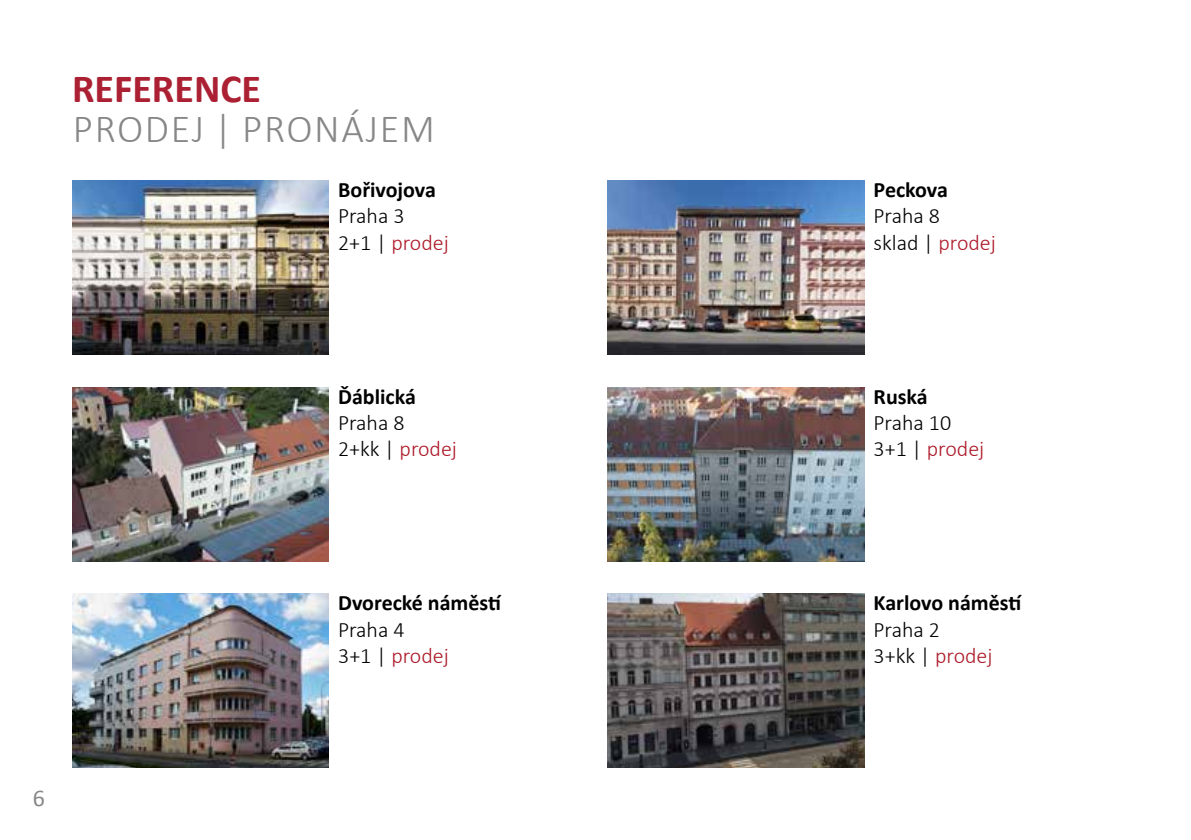
<style>
.page{position:relative;width:1191px;height:840px;background:#fff}
.page>*{position:absolute;margin:0;border:0;box-sizing:border-box;transform-origin:0 0}
.t1{font:300 40px "Calibri";letter-spacing:.04em;color:#878787}
.t2{font:700 40px "Calibri";color:#ab2032}
.t3{font:24px "Calibri";color:#878787}
.t4{font:300 22px/26.4px "Calibri";color:#000}
.t5{font:700 22px "Calibri";color:#000}
.s1{color:#ac1928}
</style>
<div class="page">
<img style="left:607px;top:180px;width:257px;height:174px">
<img style="left:72px;top:180px;width:257px;height:174px">
<img style="left:607px;top:387px;width:257px;height:173px">
<img style="left:72px;top:387px;width:257px;height:173px">
<img style="left:607px;top:593px;width:257px;height:174px">
<img style="left:72px;top:593px;width:257px;height:174px">
<h1 class="t2" style="left:72px;top:60px;width:190px">REFERENCE</h1>
<h1 class="t1" style="left:73px;top:104px;width:363px">PRODEJ | PRONÁJEM</h1>
<p class="t5" style="left:338px;top:174px;width:99px">Bořivojova</p>
<p class="t4" style="left:338px;top:202px;width:112px">Praha 3<br>2+1 | <span class="s1">prodej</span></p>
<p class="t5" style="left:338px;top:380px;width:79px">Ďáblická</p>
<p class="t4" style="left:338px;top:409px;width:120px">Praha 8<br>2+kk | <span class="s1">prodej</span></p>
<p class="t3" style="left:33px;top:782px;width:14px">6</p>
<p class="t5" style="left:338px;top:587px;width:165px">Dvorecké náměstí</p>
<p class="t4" style="left:338px;top:615px;width:112px">Praha 4<br>3+1 | <span class="s1">prodej</span></p>
<p class="t5" style="left:873px;top:174px;width:76px">Peckova</p>
<p class="t4" style="left:873px;top:202px;width:124px">Praha 8<br>sklad | <span class="s1">prodej</span></p>
<p class="t5" style="left:873px;top:380px;width:56px">Ruská</p>
<p class="t4" style="left:873px;top:409px;width:112px">Praha 10<br>3+1 | <span class="s1">prodej</span></p>
<p class="t5" style="left:873px;top:587px;width:150px">Karlovo náměstí</p>
<p class="t4" style="left:873px;top:615px;width:120px">Praha 2<br>3+kk | <span class="s1">prodej</span></p>
</div>
